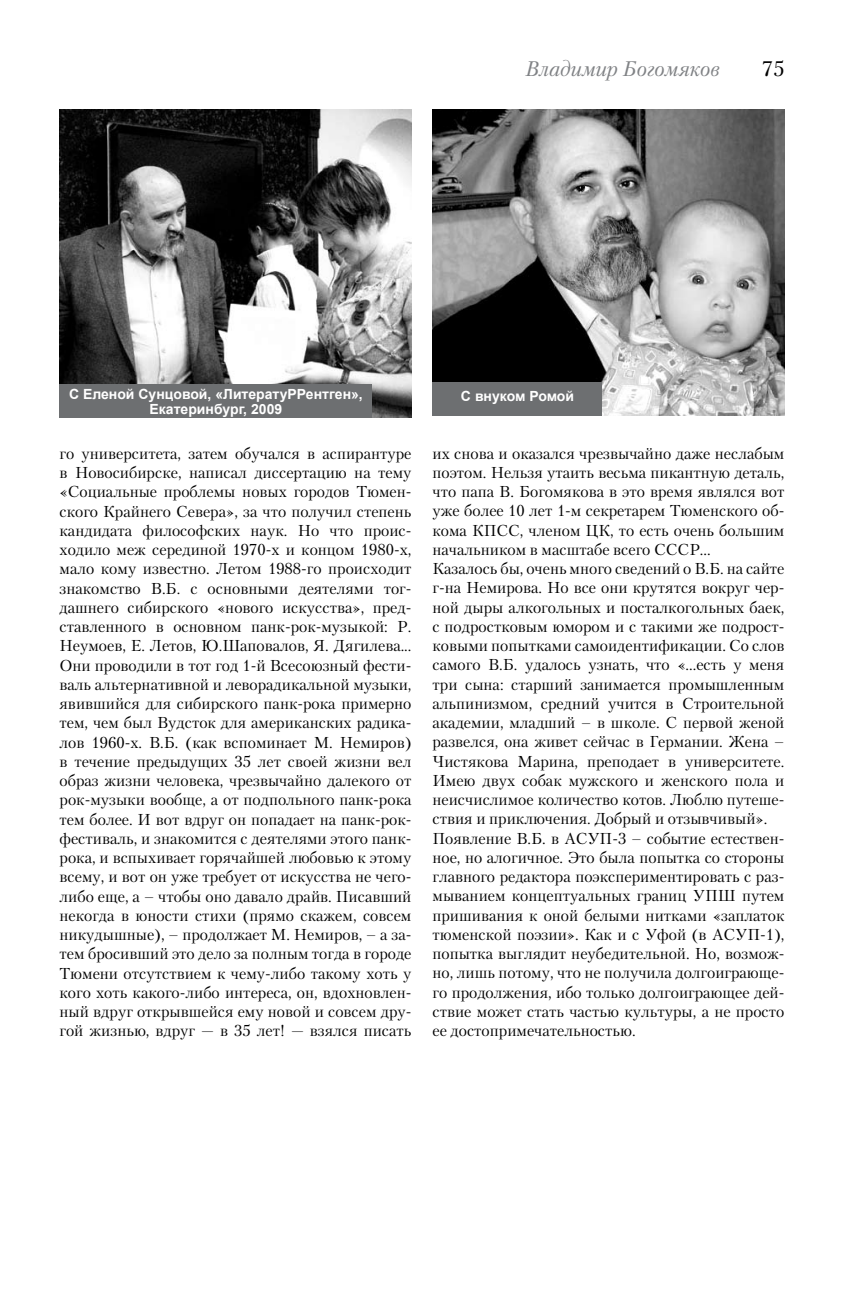
<style>
.page{position:relative;width:844px;height:1290px;background:#fff}
.page>*{position:absolute;margin:0;border:0;box-sizing:border-box;transform-origin:0 0}
.t1{font:italic 21px "Petersburg C";color:#808285}
.t2{font:21px "Petersburg C";color:#000}
.t3{font:15.75px/19.2px "Petersburg C";color:#000;text-align:justify}
.t4{font:700 14px/15.4px "Arial";color:#fff;text-align:center}
</style>
<div class="page">
<img style="left:432px;top:109px;width:352px;height:307px">
<img style="left:60px;top:109px;width:351px;height:308px">
<div style="left:60px;top:384px;width:312px;height:33px;background:#6d6f71"></div>
<div style="left:432px;top:382px;width:169px;height:34px;background:#6d6f71"></div>
<h1 class="t1" style="left:525px;top:56px;width:196px">Владимир Богомяков</h1>
<h1 class="t2" style="left:762px;top:56px;width:24px">75</h1>
<p class="t4" style="left:69px;top:386px;width:295px">С Еленой Сунцовой, «ЛитератуРРентген»,<br>Екатеринбург, 2009</p>
<p class="t4" style="left:461px;top:389px;width:114px">С внуком Ромой</p>
<p class="t3" style="left:60px;top:443px;width:353px">го университета, затем обучался в аспирантуре в Новосибирске, написал диссертацию на тему «Социальные проблемы новых городов Тюмен&shy;ского Крайнего Севера», за что получил степень кандидата философских наук. Но что проис&shy;ходило меж серединой 1970-х и концом 1980-х, мало кому известно. Летом 1988-го происходит знакомство В.Б. с основными деятелями тог&shy;дашнего сибирского «нового искусства», пред&shy;ставленного в основном панк-рок-музыкой: Р.<br>Неумоев, Е. Летов, Ю.Шаповалов, Я. Дягилева...<br>Они проводили в тот год 1-й Всесоюзный фести&shy;валь альтернативной и леворадикальной музыки, явившийся для сибирского панк-рока примерно тем, чем был Вудсток для американских радика&shy;лов 1960-х. В.Б. (как вспоминает М. Немиров) в течение предыдущих 35 лет своей жизни вел образ жизни человека, чрезвычайно далекого от рок-музыки вообще, а от подпольного панк-рока тем более. И вот вдруг он попадает на панк-рок&shy;фестиваль, и знакомится с деятелями этого панк&shy;рока, и вспыхивает горячайшей любовью к этому всему, и вот он уже требует от искусства не чего&shy;либо еще, а – чтобы оно давало драйв. Писавший некогда в юности стихи (прямо скажем, совсем никудышные), – продолжает М. Немиров, – а за&shy;тем бросивший это дело за полным тогда в городе Тюмени отсутствием к чему-либо такому хоть у кого хоть какого-либо интереса, он, вдохновлен&shy;ный вдруг открывшейся ему новой и совсем дру&shy;гой жизнью, вдруг — в 35 лет! — взялся писать</p>
<p class="t3" style="left:432px;top:443px;width:353px;text-align:left">их снова и оказался чрезвычайно даже неслабым поэтом. Нельзя утаить весьма пикантную деталь, что папа В. Богомякова в это время являлся вот уже более 10 лет 1-м секретарем Тюменского об&shy;кома КПСС, членом ЦК, то есть очень большим начальником в масштабе всего СССР...<br>Казалось бы, очень много сведений о В.Б. на сайте г-на Немирова. Но все они крутятся вокруг чер&shy;ной дыры алкогольных и посталкогольных баек, с подростковым юмором и с такими же подрост&shy;ковыми попытками самоидентификации. Со слов самого В.Б. удалось узнать, что «...есть у меня три сына: старший занимается промышленным альпинизмом, средний учится в Строительной академии, младший – в школе. С первой женой развелся, она живет сейчас в Германии. Жена – Чистякова Марина, преподает в университете.<br>Имею двух собак мужского и женского пола и неисчислимое количество котов. Люблю путеше&shy;ствия и приключения. Добрый и отзывчивый».<br>Появление В.Б. в АСУП-3 – событие естествен&shy;ное, но алогичное. Это была попытка со стороны главного редактора поэкспериментировать с раз&shy;мыванием концептуальных границ УПШ путем пришивания к оной белыми нитками «заплаток тюменской поэзии». Как и с Уфой (в АСУП-1), попытка выглядит неубедительной. Но, возмож&shy;но, лишь потому, что не получила долгоиграюще&shy;го продолжения, ибо только долгоиграющее дей&shy;ствие может стать частью культуры, а не просто ее достопримечательностью.</p>
</div>
